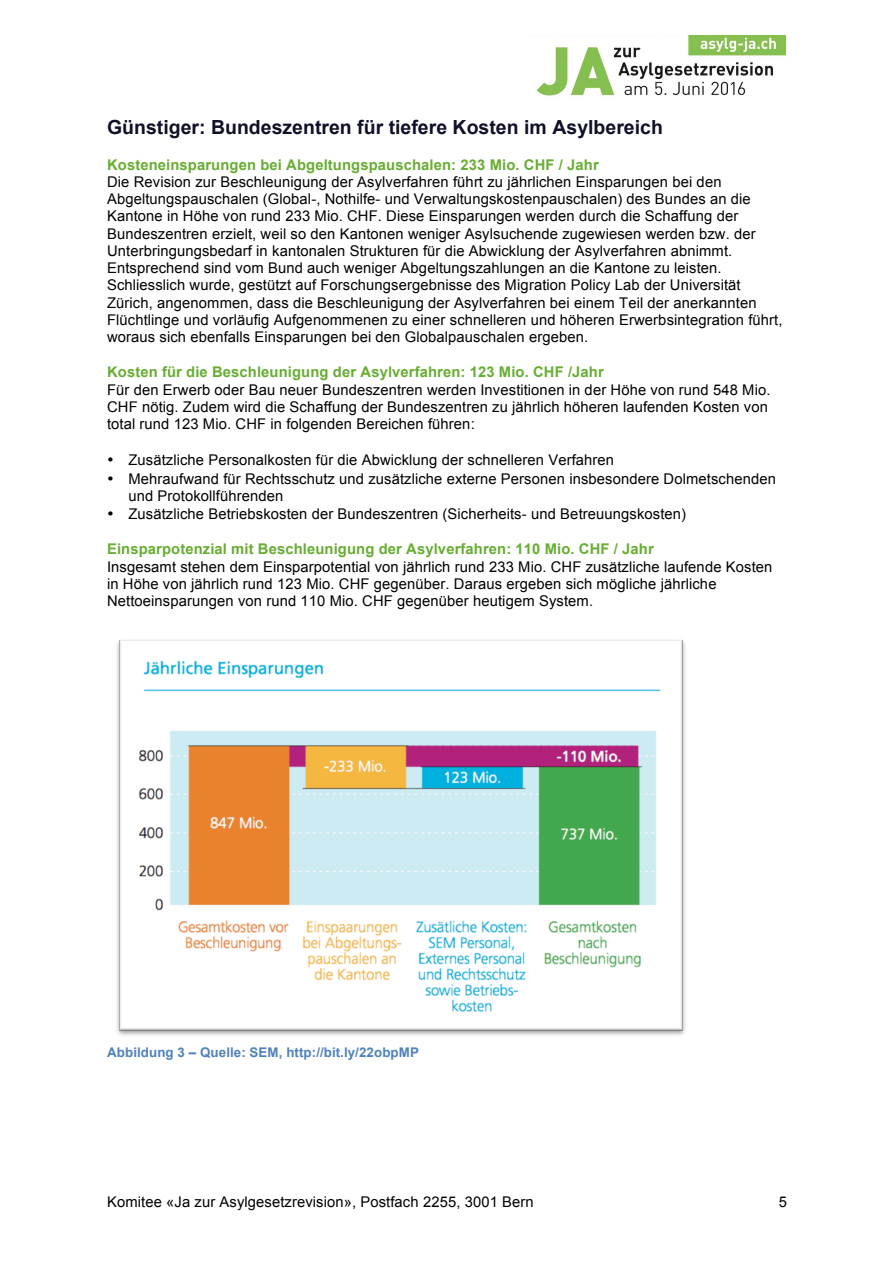
<style>
.page{position:relative;width:893px;height:1263px;background:#fff}
.page>*{position:absolute;margin:0;border:0;box-sizing:border-box;transform-origin:0 0}
.t1{font:700 19.5px "Arial";color:#101128}
.t2{font:14.7px/17.2px "Arial";letter-spacing:.01em;color:#000}
.t3{font:700 14.7px "Arial";letter-spacing:.01em;color:#67ad32}
.t4{font:700 13.35px "Arial";letter-spacing:.01em;color:#4f81bd}
</style>
<div class="page">
<img style="left:536px;top:35px;width:249px;height:61px">
<img style="left:117px;top:640px;width:569px;height:396px">
<h1 class="t1" style="left:107px;top:117px;width:557px">Günstiger: Bundeszentren für tiefere Kosten im Asylbereich</h1>
<p class="t3" style="left:107px;top:156px;width:493px">Kosteneinsparungen bei Abgeltungspauschalen: 233 Mio. CHF / Jahr</p>
<p class="t2" style="left:107px;top:173px;width:677px">Die Revision zur Beschleunigung der Asylverfahren führt zu jährlichen Einsparungen bei den Abgeltungspauschalen (Global-, Nothilfe- und Verwaltungskostenpauschalen) des Bundes an die Kantone in Höhe von rund 233 Mio. CHF. Diese Einsparungen werden durch die Schaffung der Bundeszentren erzielt, weil so den Kantonen weniger Asylsuchende zugewiesen werden bzw. der Unterbringungsbedarf in kantonalen Strukturen für die Abwicklung der Asylverfahren abnimmt.<br>Entsprechend sind vom Bund auch weniger Abgeltungszahlungen an die Kantone zu leisten.<br>Schliesslich wurde, gestützt auf Forschungsergebnisse des Migration Policy Lab der Universität Zürich, angenommen, dass die Beschleunigung der Asylverfahren bei einem Teil der anerkannten Flüchtlinge und vorläufig Aufgenommenen zu einer schnelleren und höheren Erwerbsintegration führt, woraus sich ebenfalls Einsparungen bei den Globalpauschalen ergeben.</p>
<p class="t3" style="left:107px;top:364px;width:498px">Kosten für die Beschleunigung der Asylverfahren: 123 Mio. CHF /Jahr</p>
<p class="t2" style="left:107px;top:381px;width:665px">Für den Erwerb oder Bau neuer Bundeszentren werden Investitionen in der Höhe von rund 548 Mio.<br>CHF nötig. Zudem wird die Schaffung der Bundeszentren zu jährlich höheren laufenden Kosten von total rund 123 Mio. CHF in folgenden Bereichen führen:</p>
<p class="t2" style="left:107px;top:452px;width:509px">• Zusätzliche Personalkosten für die Abwicklung der schnelleren Verfahren</p>
<p class="t2" style="left:128px;top:470px;width:649px;text-indent:-21px">• Mehraufwand für Rechtsschutz und zusätzliche externe Personen insbesondere Dolmetschenden und Protokollführenden</p>
<p class="t2" style="left:107px;top:506px;width:581px">• Zusätzliche Betriebskosten der Bundeszentren (Sicherheits- und Betreuungskosten)</p>
<p class="t3" style="left:107px;top:541px;width:548px">Einsparpotenzial mit Beschleunigung der Asylverfahren: 110 Mio. CHF / Jahr</p>
<p class="t2" style="left:107px;top:558px;width:667px">Insgesamt stehen dem Einsparpotential von jährlich rund 233 Mio. CHF zusätzliche laufende Kosten in Höhe von jährlich rund 123 Mio. CHF gegenüber. Daraus ergeben sich mögliche jährliche<br>Nettoeinsparungen von rund 110 Mio. CHF gegenüber heutigem System.</p>
<p class="t4" style="left:107px;top:1045px;width:313px">Abbildung 3 – Quelle: SEM, http://bit.ly/22obpMP</p>
<p class="t2" style="left:107px;top:1194px;width:428px">Komitee «Ja zur Asylgesetzrevision», Postfach 2255, 3001 Bern</p>
<p class="t2" style="left:779px;top:1194px;width:10px">5</p>
</div>
